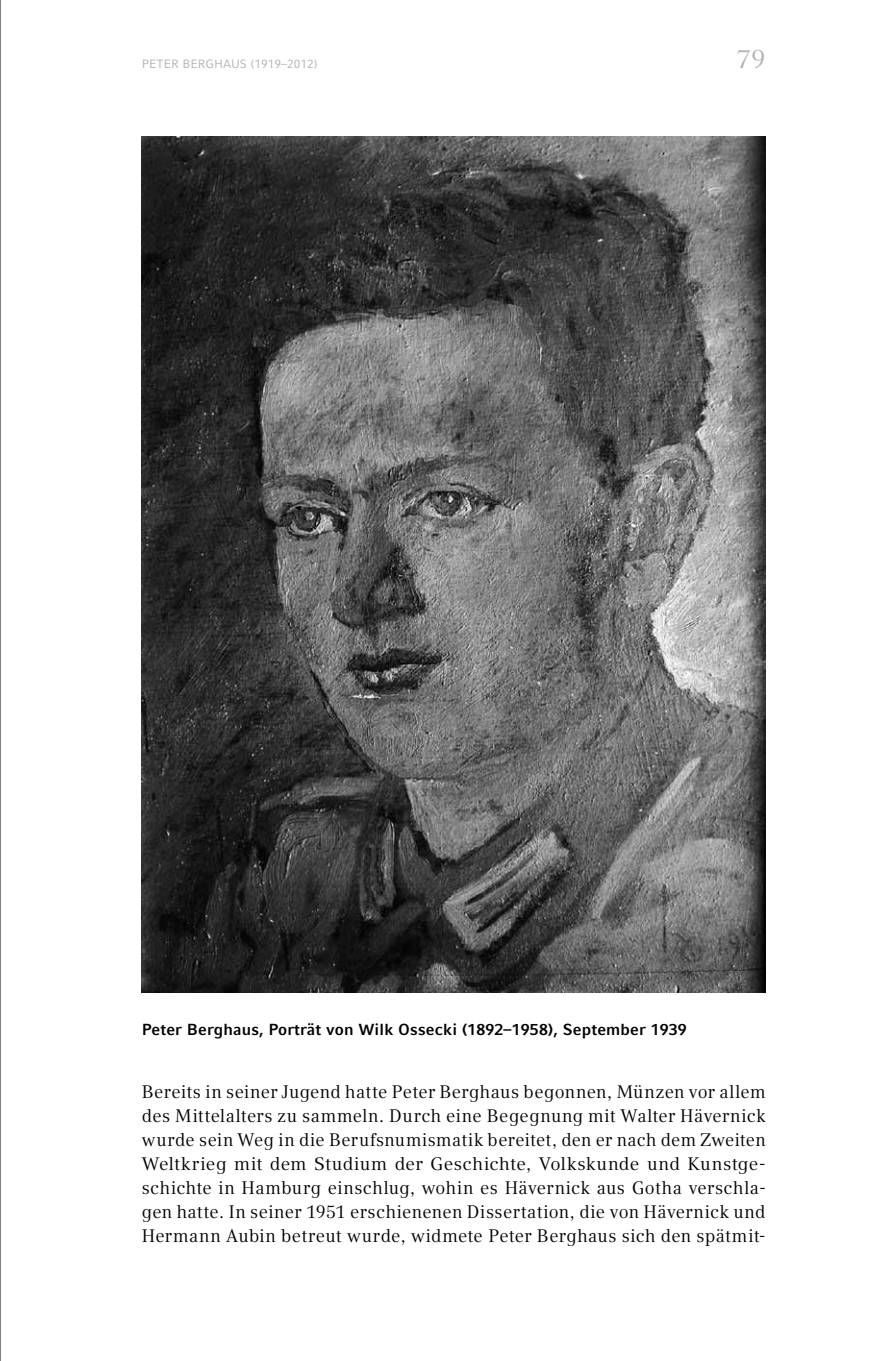
<style>
.page{position:relative;width:879px;height:1361px;background:#fff}
.page>*{position:absolute;margin:0;border:0;box-sizing:border-box;transform-origin:0 0}
.t1{font:26px "Compatil Text LT";color:#b1b3b4}
.t2{font:18px/24px "Compatil Text LT";letter-spacing:.025em;color:#000;text-align:justify}
.t3{font:700 16px "Compatil Fact LT";letter-spacing:.01em;color:#000}
.t4{font:12px "Compatil Fact LT";color:#b1b3b4}
</style>
<div class="page">
<img style="left:142px;top:136px;width:623px;height:856px">
<hr style="left:0;top:0;width:1px;height:1361px;background:#000">
<p class="t4" style="left:142px;top:57px;width:177px">PETER BERGHAUS (1919–2012)</p>
<h1 class="t1" style="left:736px;top:44px;width:30px">79</h1>
<p class="t3" style="left:142px;top:1019px;width:546px">Peter Berghaus, Porträt von Wilk Ossecki (1892–1958), September 1939</p>
<p class="t2" style="left:142px;top:1080px;width:625px">Bereits in seiner Jugend hatte Peter Berghaus begonnen, Münzen vor allem des Mittelalters zu sammeln. Durch eine Begegnung mit Walter Hävernick wurde sein Weg in die Berufsnumismatik bereitet, den er nach dem Zweiten Weltkrieg mit dem Studium der Geschichte, Volkskunde und Kunstge&shy;schichte in Hamburg einschlug, wohin es Hävernick aus Gotha verschla&shy;gen hatte. In seiner 1951 erschienenen Dissertation, die von Hävernick und Hermann Aubin betreut wurde, widmete Peter Berghaus sich den spätmit-</p>
</div>
